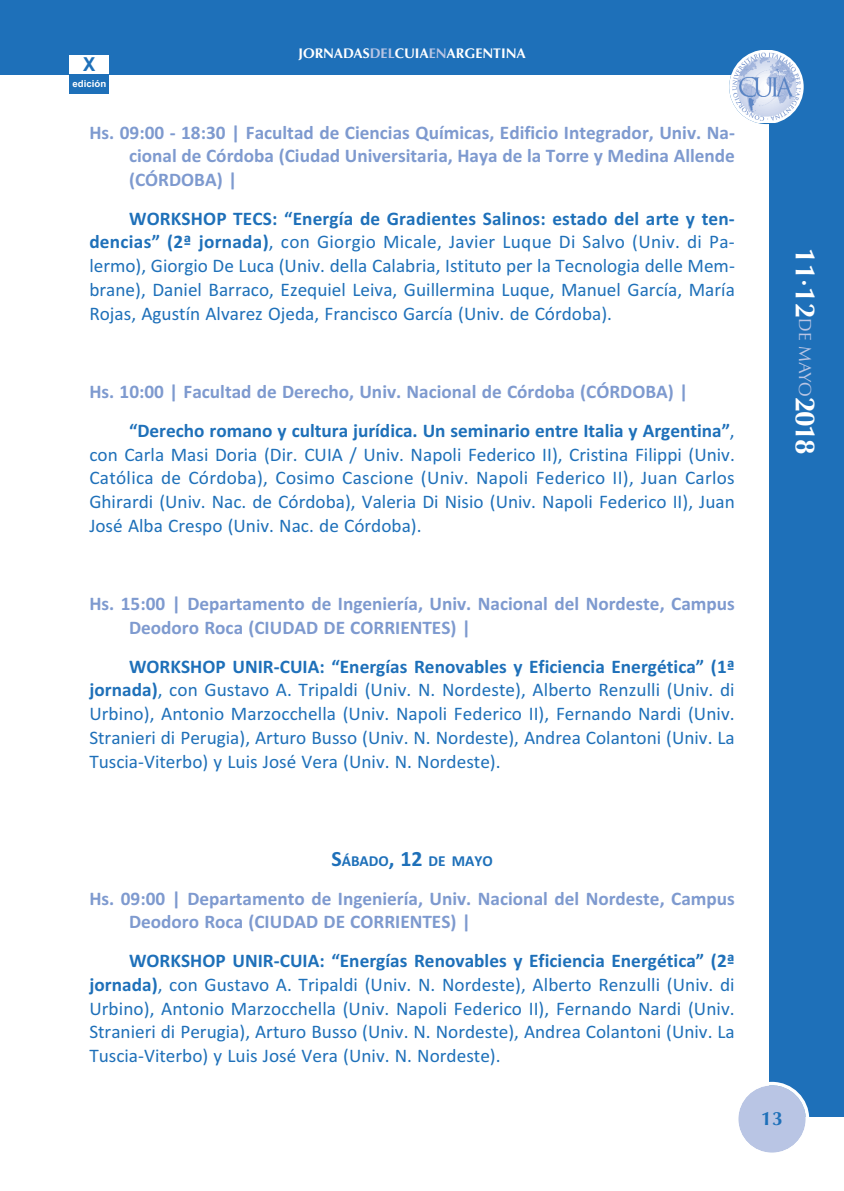
<style>
.page{position:relative;width:844px;height:1191px;background:#fff}
.page>*{position:absolute;margin:0;border:0;box-sizing:border-box;transform-origin:0 0}
.t1{font:700 28px "Optima";letter-spacing:-.05em;color:#fff}
.t2{font:19.25px/23.8px "Calibri";color:#1e70b9;text-align:justify}
.t3{font:700 19.25px/23.8px "Calibri";color:#7e9acf}
.t4{font:700 19.25px/38.7px "Calibri";color:#1e70b9}
.t5{font:700 19.25px "Optima";color:#1e70b9}
.t6{font:700 19.25px "Arial";color:#1e70b9;scale:.95 1}
.t7{font:700 15.4px "Calibri";color:#1e70b9}
.t8{font:700 14px "Optima";color:#fff}
.t9{font:700 9.62px "Arial";color:#fff}
.s1{color:#b9c5e4}
.s2{font-weight:700}
.s3{color:#7e9acf}
.s4{font-weight:400}
.s5{font-weight:400;font-size:17.5px;color:#b9c5e4}
.s6{font-size:21.88px}
</style>
<div class="page">
<div style="left:0;top:0;width:843px;height:74px;background:#1e70b9"></div>
<div style="left:769px;top:0;width:74px;height:1116px;background:#1e70b9"></div>
<div style="left:69px;top:55px;width:40px;height:19px;background:#fff"></div>
<div style="left:69px;top:74px;width:40px;height:20px;background:#1e70b9"></div>
<svg style="left:729px;top:50px;width:74px;height:74px"></svg>
<img style="left:729px;top:51px;width:74px;height:72px;border-radius:50%">
<svg style="left:738px;top:1081px;width:71px;height:72px"></svg>
<p class="t6" style="left:83px;top:53px;width:14px">X</p>
<p class="t9" style="left:72px;top:78px;width:35px">edición</p>
<p class="t8" style="left:298px;top:48px;width:229px">JORNADAS<span class="s1">DEL</span>CUIA<span class="s1">EN</span>ARGENTINA</p>
<p class="t3" style="left:129px;top:122px;width:607px;text-align:justify;text-indent:-40px">Hs. 09:00 - 18:30 | Facultad de Ciencias Químicas, Edificio Integrador, Univ. Na&shy;cional de Córdoba (Ciudad Universitaria, Haya de la Torre y Medina Allende (CÓRDOBA) |</p>
<p class="t2" style="left:89px;top:208px;width:647px;text-indent:40px"><span class="s2">WORKSHOP TECS: “Energía de Gradientes Salinos: estado del arte y ten&shy;dencias” (2ª jornada)</span>, con Giorgio Micale, Javier Luque Di Salvo (Univ. di Pa&shy;lermo), Giorgio De Luca (Univ. della Calabria, Istituto per la Tecnologia delle Mem&shy;brane), Daniel Barraco, Ezequiel Leiva, Guillermina Luque, Manuel García, María Rojas, Agustín Alvarez Ojeda, Francisco García (Univ. de Córdoba).</p>
<p class="t4" style="left:129px;top:374px;width:607px;text-indent:-40px"><span class="s3">Hs. 10:00 | Facultad de Derecho, Univ. Nacional de Córdoba (CÓRDOBA) | </span>“Derecho romano y cultura jurídica. Un seminario entre Italia y Argentina”<span class="s4">,</span></p>
<p class="t2" style="left:89px;top:444px;width:646px">con Carla Masi Doria (Dir. CUIA / Univ. Napoli Federico II), Cristina Filippi (Univ.<br>Católica de Córdoba), Cosimo Cascione (Univ. Napoli Federico II), Juan Carlos Ghirardi (Univ. Nac. de Córdoba), Valeria Di Nisio (Univ. Napoli Federico II), Juan José Alba Crespo (Univ. Nac. de Córdoba).</p>
<p class="t3" style="left:129px;top:593px;width:607px;text-indent:-40px">Hs. 15:00 | Departamento de Ingeniería, Univ. Nacional del Nordeste, Campus<br>Deodoro Roca (CIUDAD DE CORRIENTES) |</p>
<p class="t2" style="left:89px;top:656px;width:646px;text-indent:40px"><span class="s2">WORKSHOP UNIR-CUIA: “Energías Renovables y Eficiencia Energética” (1ª jornada)</span>, con Gustavo A. Tripaldi (Univ. N. Nordeste), Alberto Renzulli (Univ. di Urbino), Antonio Marzocchella (Univ. Napoli Federico II), Fernando Nardi (Univ.<br>Stranieri di Perugia), Arturo Busso (Univ. N. Nordeste), Andrea Colantoni (Univ. La Tuscia-Viterbo) y Luis José Vera (Univ. N. Nordeste).</p>
<h1 class="t1" style="left:816px;top:248px;width:208px;rotate:90deg">11·12<span class="s5">DE MAYO</span>2018</h1>
<p class="t7" style="left:331px;top:855px;width:163px"><span class="s6">S</span>ÁBADO<span class="s6">, 12</span> DE MAYO</p>
<p class="t3" style="left:129px;top:888px;width:607px;text-indent:-40px">Hs. 09:00 | Departamento de Ingeniería, Univ. Nacional del Nordeste, Campus<br>Deodoro Roca (CIUDAD DE CORRIENTES) |</p>
<p class="t2" style="left:89px;top:950px;width:646px;text-indent:40px"><span class="s2">WORKSHOP UNIR-CUIA: “Energías Renovables y Eficiencia Energética” (2ª jornada)</span>, con Gustavo A. Tripaldi (Univ. N. Nordeste), Alberto Renzulli (Univ. di Urbino), Antonio Marzocchella (Univ. Napoli Federico II), Fernando Nardi (Univ.<br>Stranieri di Perugia), Arturo Busso (Univ. N. Nordeste), Andrea Colantoni (Univ. La Tuscia-Viterbo) y Luis José Vera (Univ. N. Nordeste).</p>
<p class="t5" style="left:761px;top:1110px;width:23px">13</p>
</div>
